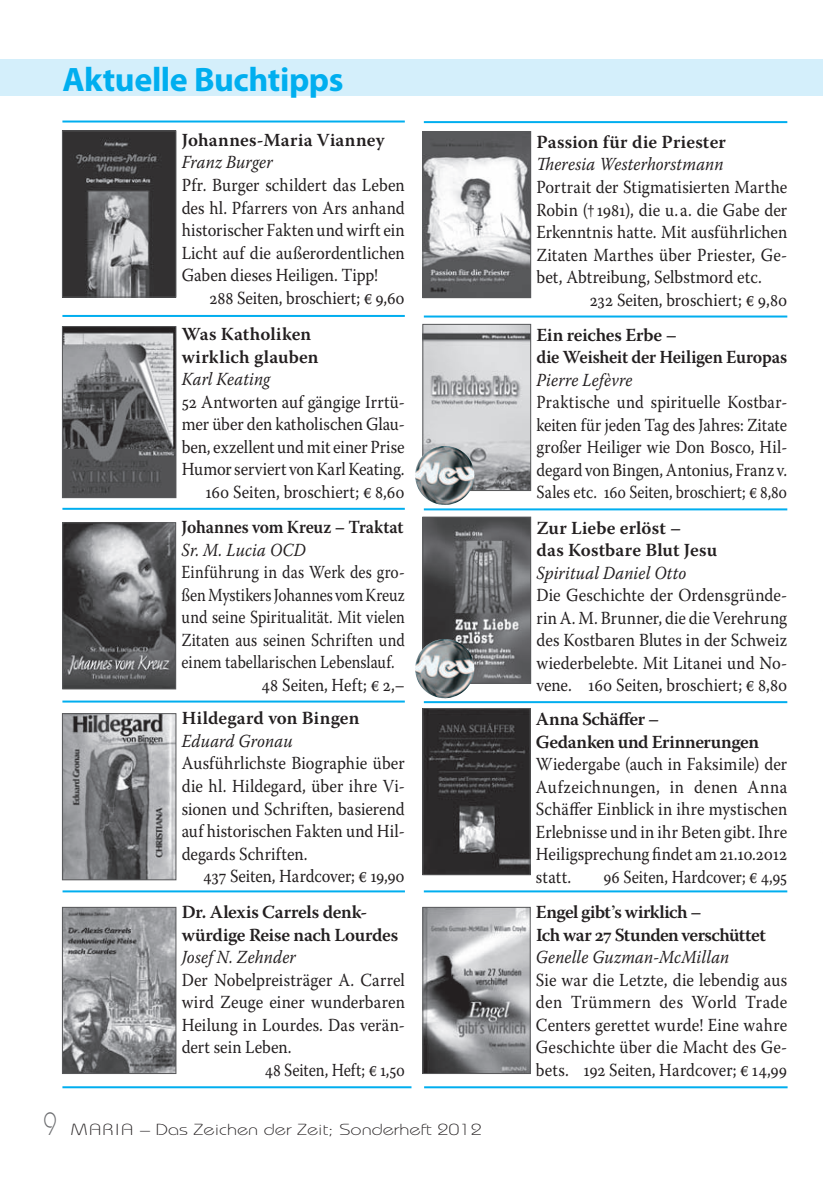
<style>
.page{position:relative;width:823px;height:1191px;background:#fff}
.page>*{position:absolute;margin:0;border:0;box-sizing:border-box;transform-origin:0 0}
.t1{font:700 34px "Myriad Pro";letter-spacing:-.015em;color:#00aeef}
.t2{font:18.4px/22.6px "Warnock Pro";color:#231f20;text-align:justify;scale:.9 1}
.t3{font:600 18.4px/22.6px "Warnock Pro";letter-spacing:-.005em;color:#231f20}
.t4{font:18.4px/22.4px "Warnock Pro";color:#231f20;text-align:justify;scale:.88 1}
.t5{font:italic 18.4px "Warnock Pro";letter-spacing:.01em;color:#231f20;scale:.9 1}
.t6{font:18.4px "Warnock Pro";color:#231f20;scale:.85 1}
.t7{font:18.4px "Warnock Pro";color:#231f20;scale:.89 1}
.t8{font:600 18.4px/22.6px "Warnock Pro";letter-spacing:-.03em;color:#231f20}
.t9{font:18.4px "Warnock Pro";color:#231f20;scale:.86 1}
.t10{font:18.4px "Warnock Pro";letter-spacing:.02em;color:#231f20;scale:.85 1}
.t11{font:600 18.4px "Warnock Pro";letter-spacing:-.005em;color:#231f20;scale:.93 1}
.t12{font:300 16px "Bauhaus";color:#231f20;scale:1.25 1}
.s1{font-size:32px;color:#6c6d70}
.s2{font-family:"Times";font-weight:400}
</style>
<div class="page">
<div style="left:0;top:60px;width:822px;height:36px;background:#d4effb"></div>
<hr style="left:62px;top:315px;width:342px;height:2px;background:#00aeef">
<svg style="left:424px;top:683px;width:95px;height:21px"></svg>
<img style="left:64px;top:133px;width:110px;height:162px">
<div style="left:62px;top:131px;width:114px;height:166px;border:1px solid #57585a"></div>
<hr style="left:62px;top:120px;width:342px;height:2px;background:#00aeef">
<hr style="left:62px;top:508px;width:342px;height:2px;background:#00aeef">
<img style="left:64px;top:328px;width:110px;height:168px">
<div style="left:62px;top:326px;width:114px;height:172px;border:1px solid #57585a"></div>
<hr style="left:62px;top:700px;width:342px;height:2px;background:#00aeef">
<img style="left:64px;top:715px;width:110px;height:163px">
<div style="left:62px;top:713px;width:114px;height:167px;border:1px solid #57585a"></div>
<img style="left:64px;top:909px;width:110px;height:162px">
<div style="left:62px;top:907px;width:114px;height:166px;border:1px solid #57585a"></div>
<hr style="left:423px;top:315px;width:363px;height:2px;background:#00aeef">
<img style="left:424px;top:133px;width:104px;height:163px">
<div style="left:422px;top:131px;width:108px;height:167px;border:1px solid #57585a"></div>
<hr style="left:423px;top:121px;width:363px;height:2px;background:#00aeef">
<hr style="left:423px;top:508px;width:363px;height:2px;background:#00aeef">
<img style="left:424px;top:326px;width:104px;height:163px">
<div style="left:422px;top:324px;width:108px;height:167px;border:1px solid #57585a"></div>
<hr style="left:423px;top:701px;width:363px;height:2px;background:#00aeef">
<img style="left:424px;top:519px;width:104px;height:162px">
<div style="left:422px;top:517px;width:108px;height:166px;border:1px solid #57585a"></div>
<img style="left:64px;top:524px;width:110px;height:163px">
<div style="left:62px;top:522px;width:114px;height:167px;border:1px solid #57585a"></div>
<img style="left:424px;top:710px;width:104px;height:163px">
<div style="left:422px;top:708px;width:108px;height:167px;border:1px solid #57585a"></div>
<img style="left:415px;top:639px;width:26px;height:51px">
<img style="left:415px;top:446px;width:26px;height:52px">
<hr style="left:62px;top:890px;width:342px;height:2px;background:#00aeef">
<hr style="left:423px;top:890px;width:363px;height:2px;background:#00aeef">
<hr style="left:424px;top:1086px;width:363px;height:2px;background:#00aeef">
<hr style="left:62px;top:1086px;width:349px;height:2px;background:#00aeef">
<img style="left:424px;top:909px;width:104px;height:162px">
<div style="left:422px;top:907px;width:108px;height:166px;border:1px solid #57585a"></div>
<h1 class="t1" style="left:62px;top:60px;width:282px">Aktuelle Buchtipps</h1>
<p class="t3" style="left:182px;top:128px;width:204px">Johannes-Maria Vianney</p>
<p class="t5" style="left:182px;top:151px;width:102px">Franz Burger</p>
<p class="t2" style="left:182px;top:173px;width:249px">Pfr. Burger schildert das Leben des hl. Pfarrers von Ars anhand historischer Fakten und wirft ein Licht auf die außerordentlichen Gaben dieses Heiligen. Tipp!</p>
<p class="t7" style="left:209px;top:286px;width:221px">288 Seiten, broschiert; € 9,60</p>
<p class="t3" style="left:182px;top:322px;width:138px">Was Katholiken wirklich glauben</p>
<p class="t5" style="left:182px;top:368px;width:100px">Karl Keating</p>
<p class="t2" style="left:182px;top:390px;width:249px;text-align:right">52 Antworten auf gängige Irrtü&shy;mer über den katholischen Glau&shy;ben, exzellent und mit einer Prise<br>Humor serviert von Karl Keating.<br>160 Seiten, broschiert; € 8,60</p>
<p class="t11" style="left:181px;top:516px;width:240px">Johannes vom Kreuz – Traktat</p>
<p class="t5" style="left:181px;top:538px;width:139px">Sr. M. Lucia OCD</p>
<p class="t10" style="left:181px;top:561px;width:264px">Einführung in das Werk des gro-</p>
<p class="t6" style="left:181px;top:583px;width:264px">ßen Mystikers Johannes vom Kreuz</p>
<p class="t6" style="left:181px;top:606px;width:264px">und seine Spiritualität. Mit vielen</p>
<p class="t6" style="left:181px;top:628px;width:264px">Zitaten aus seinen Schriften und</p>
<p class="t6" style="left:181px;top:651px;width:252px">einem tabellarischen Lebenslauf.</p>
<p class="t7" style="left:261px;top:673px;width:162px">48 Seiten, Heft; € 2,–</p>
<p class="t3" style="left:182px;top:707px;width:179px">Hildegard von Bingen</p>
<p class="t5" style="left:182px;top:730px;width:125px">Eduard Gronau</p>
<p class="t2" style="left:182px;top:752px;width:249px">Ausführlichste Biographie über die hl. Hildegard, über ihre Vi&shy;sionen und Schriften, basierend auf historischen Fakten und Hil&shy;degards Schriften.</p>
<p class="t7" style="left:203px;top:865px;width:228px">437 Seiten, Hardcover; € 19,90</p>
<p class="t3" style="left:182px;top:900px;width:218px">Dr. Alexis Carrels denk&shy;würdige Reise nach Lourdes</p>
<p class="t5" style="left:182px;top:946px;width:128px">Josef N. Zehnder</p>
<p class="t2" style="left:182px;top:968px;width:249px">Der Nobelpreisträger A. Carrel</p>
<p class="t2" style="left:182px;top:990px;width:249px">wird Zeuge einer wunderbaren</p>
<p class="t2" style="left:182px;top:1013px;width:249px">Heilung in Lourdes. Das verän-</p>
<p class="t2" style="left:182px;top:1035px;width:123px">dert sein Leben.</p>
<p class="t9" style="left:264px;top:1058px;width:164px">48 Seiten, Heft; € 1,50</p>
<p class="t12" style="left:43px;top:1120px;width:352px"><span class="s1">9</span> MARIA – Das Zeichen der Zeit; Sonderheft 2012</p>
<p class="t3" style="left:536px;top:130px;width:191px">Passion für die Priester</p>
<p class="t5" style="left:536px;top:153px;width:209px">Theresia Westerhorstmann</p>
<p class="t2" style="left:536px;top:175px;width:280px">Portrait der Stigmatisierten Marthe Robin († 1981), die u. a. die Gabe der Erkenntnis hatte. Mit ausführlichen Zitaten Marthes über Priester, Ge&shy;bet, Abtreibung, Selbstmord etc.</p>
<p class="t7" style="left:589px;top:288px;width:223px">232 Seiten, broschiert; € 9,80</p>
<p class="t3" style="left:536px;top:323px;width:252px">Ein reiches Erbe –<br>die Weisheit der Heiligen Europas</p>
<p class="t5" style="left:536px;top:369px;width:108px">Pierre Lefèvre</p>
<p class="t4" style="left:536px;top:391px;width:286px">Praktische und spirituelle Kostbar&shy;keiten für jeden Tag des Jahres: Zitate großer Heiliger wie Don Bosco, Hil&shy;degard von Bingen, Antonius, Franz v.<br>Sales etc. 160 Seiten, broschiert; € 8,80</p>
<p class="t3" style="left:536px;top:516px;width:182px">Zur Liebe erlöst –<br>das Kostbare Blut Jesu</p>
<p class="t5" style="left:536px;top:561px;width:168px">Spiritual Daniel Otto</p>
<p class="t2" style="left:536px;top:583px;width:280px">Die Geschichte der Ordensgründe&shy;rin A. M. Brunner, die die Verehrung des Kostbaren Blutes in der Schweiz wiederbelebte. Mit Litanei und No&shy;vene. 160 Seiten, broschiert; € 8,80</p>
<p class="t3" style="left:535px;top:707px;width:224px">Anna Schäffer –<br>Gedanken und Erinnerungen</p>
<p class="t2" style="left:535px;top:752px;width:280px">Wiedergabe (auch in Faksimile) der Aufzeichnungen, in denen Anna Schäffer Einblick in ihre mystischen Erlebnisse und in ihr Beten gibt. Ihre Heiligsprechung findet am 21.10.2012 statt.</p>
<p class="t9" style="left:603px;top:865px;width:215px">96 Seiten, Hardcover; € 4,95</p>
<p class="t8" style="left:535px;top:900px;width:231px">Engel gibt<span class="s2">’</span>s wirklich –<br>Ich war 27 Stunden verschüttet</p>
<p class="t5" style="left:535px;top:946px;width:216px">Genelle Guzman-McMillan</p>
<p class="t2" style="left:535px;top:968px;width:280px">Sie war die Letzte, die lebendig aus den Trümmern des World Trade Centers gerettet wurde! Eine wahre Geschichte über die Macht des Ge&shy;bets. 192 Seiten, Hardcover; € 14,99</p>
</div>
